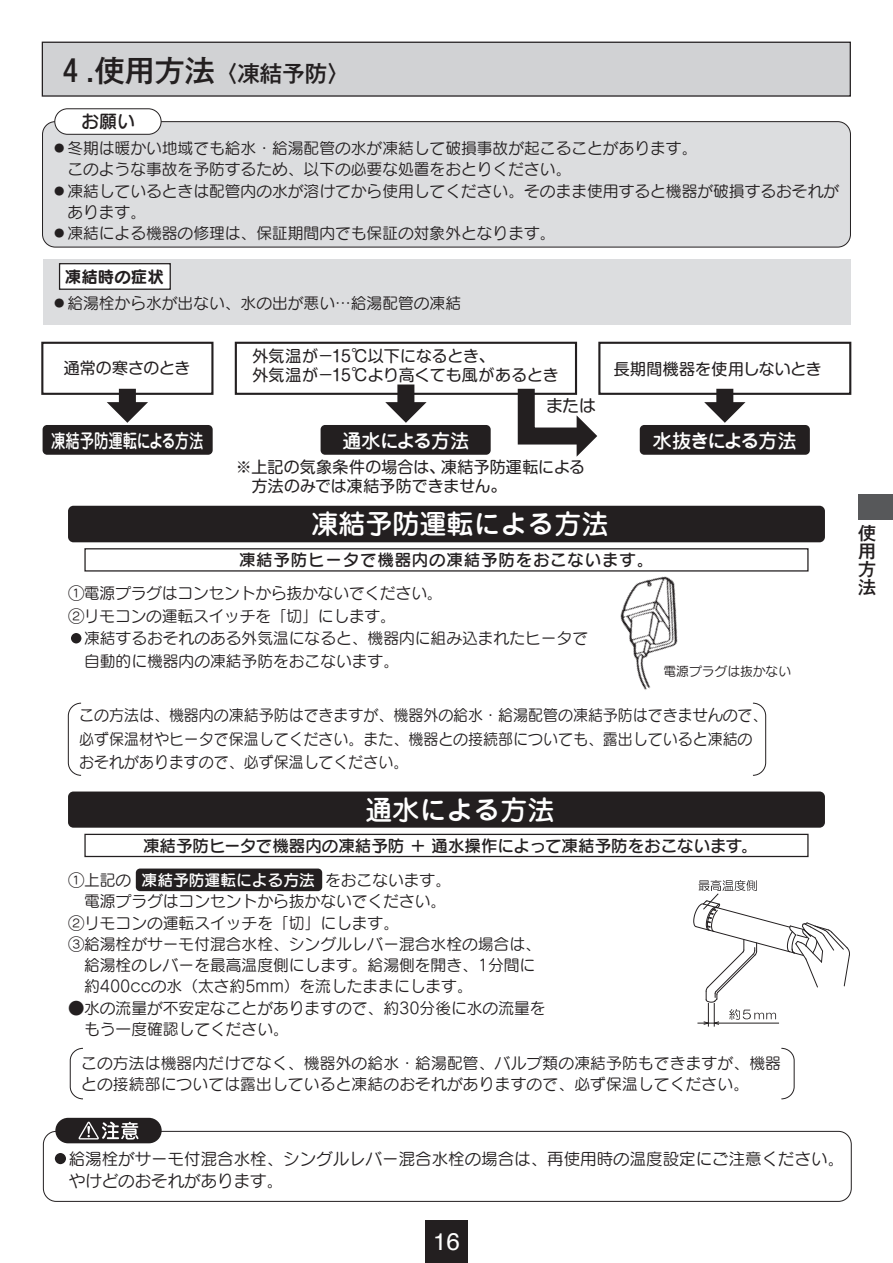
<style>
.page{position:relative;width:893px;height:1263px;background:#fff}
.page>*{position:absolute;margin:0;border:0;box-sizing:border-box;transform-origin:0 0}
.t1{font:500 30px "Gothic MB101";color:#231f20}
.t2{font:500 27px "Jun 34 Pro";color:#fff}
.t3{font:24.15px "Helvetica";color:#fff}
.t4{font:500 19.2px "Jun 34 Pro";letter-spacing:-.055em;color:#fff}
.t5{font:500 19.2px "Jun 34 Pro";color:#fff;scale:.75 1}
.t6{font:500 18px/18px "Gothic MB101";color:#231f20;text-align:justify}
.t7{font:18px "Seurat Pro DB";color:#231f20}
.t8{font:16.95px "Shin M Go Pr 6";color:#231f20}
.t9{font:16.5px/22.4px "Seurat Pro M";color:#231f20}
.t10{font:16.5px "Seurat Pro DB";color:#231f20}
.t11{font:16.5px "Seurat Pro DB";letter-spacing:.05em;color:#231f20}
.t12{font:16.5px "Seurat Pro B";color:#231f20}
.t13{font:15.9px/19.2px "Shin M Go Pr 6";letter-spacing:.01em;color:#231f20}
.t14{font:15.75px/21.3px "Seurat Pro M";color:#231f20}
.t15{font:15.75px/23.4px "Seurat Pro M";color:#231f20;scale:.95 1}
.t16{font:12.75px "Seurat Pro M";color:#231f20}
.s1{font-size:22.5px}
.s2{font-family:"Seurat Pro DB";color:#fff}
</style>
<div class="page">
<div style="left:43px;top:122px;width:807px;height:125px;background:#dcdddf;border-radius:13px"></div>
<div style="left:42px;top:121px;width:809px;height:126px;border:1px solid #231f20;border-radius:13px"></div>
<div style="left:42px;top:42px;width:808px;height:54px;background:#d1d2d4"></div>
<div style="left:42px;top:42px;width:809px;height:55px;border:1px solid #231f20"></div>
<img style="left:587px;top:571px;width:135px;height:119px">
<div style="left:67px;top:629px;width:19px;height:19px;border:4px solid #fff;border-radius:50%"></div>
<div style="left:43px;top:260px;width:808px;height:65px;background:#dcdddf"></div>
<div style="left:60px;top:264px;width:110px;height:25px;background:#fff"></div>
<div style="left:59px;top:263px;width:112px;height:27px;border:1px solid #231f20"></div>
<svg style="left:752px;top:703px;width:14px;height:73px"></svg>
<svg style="left:68px;top:703px;width:14px;height:73px"></svg>
<div style="left:43px;top:1131px;width:809px;height:71px;border:1px solid #231f20;border-radius:13px"></div>
<div style="left:51px;top:1149px;width:19px;height:19px;border:4px solid #fff;border-radius:50%"></div>
<div style="left:55px;top:1118px;width:107px;height:25px;background:#231f20;border-radius:13px"></div>
<svg style="left:78px;top:1121px;width:61px;height:18px"></svg>
<svg style="left:693px;top:880px;width:157px;height:146px"></svg>
<svg style="left:70px;top:1048px;width:13px;height:51px"></svg>
<svg style="left:781px;top:1048px;width:14px;height:51px"></svg>
<div style="left:55px;top:109px;width:106px;height:25px;background:#fff;border-radius:13px"></div>
<div style="left:54px;top:108px;width:108px;height:27px;border:1px solid #231f20;border-radius:13px"></div>
<div style="left:43px;top:425px;width:170px;height:30px;background:#231f20;border-radius:5px"></div>
<div style="left:321px;top:425px;width:170px;height:30px;background:#231f20;border-radius:5px"></div>
<div style="left:640px;top:425px;width:170px;height:30px;background:#231f20;border-radius:5px"></div>
<div style="left:41px;top:342px;width:172px;height:53px;border:2px solid #231f20"></div>
<div style="left:235px;top:342px;width:342px;height:53px;border:2px solid #231f20"></div>
<div style="left:598px;top:342px;width:253px;height:53px;border:2px solid #231f20"></div>
<div style="left:119px;top:389px;width:17px;height:16px;background:#231f20"></div>
<svg style="left:107px;top:402px;width:41px;height:21px"></svg>
<div style="left:397px;top:384px;width:17px;height:21px;background:#231f20"></div>
<svg style="left:385px;top:402px;width:42px;height:21px"></svg>
<svg style="left:509px;top:372px;width:88px;height:85px"></svg>
<div style="left:716px;top:389px;width:17px;height:16px;background:#231f20"></div>
<svg style="left:704px;top:402px;width:41px;height:21px"></svg>
<div style="left:68px;top:506px;width:757px;height:36px;background:#231f20;border-radius:5px"></div>
<div style="left:84px;top:548px;width:725px;height:23px;border:1px solid #231f20"></div>
<div style="left:68px;top:791px;width:757px;height:37px;background:#231f20;border-radius:5px"></div>
<div style="left:84px;top:834px;width:725px;height:23px;border:1px solid #231f20"></div>
<div style="left:136px;top:868px;width:186px;height:23px;background:#231f20;border-radius:4px"></div>
<div style="left:425px;top:1220px;width:43px;height:43px;background:#231f20"></div>
<div style="left:859px;top:494px;width:34px;height:26px;background:#57585a"></div>
<h1 class="t1" style="left:56px;top:50px;width:296px">４.使用方法<span class="s1">〈凍結予防〉</span></h1>
<p class="t7" style="left:81px;top:110px;width:55px">お願い</p>
<p class="t14" style="left:52px;top:137px;width:647px">●冬期は暖かい地域でも給水・給湯配管の水が凍結して破損事故が起こることがあります。　このような事故を予防するため、以下の必要な処置をおとりください。</p>
<p class="t14" style="left:52px;top:180px;width:789px">●凍結しているときは配管内の水が溶けてから使用してください。そのまま使用すると機器が破損するおそれが　あります。</p>
<p class="t14" style="left:52px;top:222px;width:506px">●凍結による機器の修理は、保証期間内でも保証の対象外となります。</p>
<p class="t12" style="left:65px;top:266px;width:100px">凍結時の症状</p>
<p class="t14" style="left:52px;top:292px;width:411px">●給湯栓から水が出ない、水の出が悪い…給湯配管の凍結</p>
<p class="t13" style="left:64px;top:358px;width:128px">通常の寒さのとき</p>
<p class="t13" style="left:252px;top:346px;width:308px">外気温が－15℃以下になるとき、<br>外気温が－15℃より高くても風があるとき</p>
<p class="t8" style="left:546px;top:392px;width:51px">または</p>
<p class="t5" style="left:51px;top:425px;width:205px">凍結予防運転による方法</p>
<p class="t4" style="left:342px;top:425px;width:128px">通水による方法</p>
<p class="t13" style="left:236px;top:456px;width:351px">※上記の気象条件の場合は、凍結予防運転による　方法のみでは凍結予防できません。</p>
<p class="t13" style="left:614px;top:358px;width:210px">長期間機器を使用しないとき</p>
<p class="t4" style="left:653px;top:425px;width:145px">水抜きによる方法</p>
<h2 class="t2" style="left:311px;top:503px;width:299px">凍結予防運転による方法</h2>
<p class="t11" style="left:239px;top:549px;width:416px">凍結予防ヒータで機器内の凍結予防をおこないます。</p>
<p class="t14" style="left:68px;top:581px;width:376px;line-height:22.5px">①電源プラグはコンセントから抜かないでください。<br>②リモコンの運転スイッチを「切」にします。</p>
<p class="t14" style="left:68px;top:626px;width:521px;line-height:22.5px">●凍結するおそれのある外気温になると、機器内に組み込まれたヒータで　自動的に機器内の凍結予防をおこないます。</p>
<p class="t16" style="left:663px;top:663px;width:129px">電源プラグは抜かない</p>
<p class="t15" style="left:79px;top:703px;width:726px">この方法は、機器内の凍結予防はできますが、機器外の給水・給湯配管の凍結予防はできませんので、必ず保温材やヒータで保温してください。また、機器との接続部についても、露出していると凍結のおそれがありますので、必ず保温してください。</p>
<h2 class="t2" style="left:365px;top:788px;width:191px">通水による方法</h2>
<p class="t10" style="left:143px;top:834px;width:616px">凍結予防ヒータで機器内の凍結予防 ＋ 通水操作によって凍結予防をおこないます。</p>
<p class="t14" style="left:68px;top:869px;width:474px">①上記の <span class="s2">凍結予防運転による方法</span> をおこないます。<br>　電源プラグはコンセントから抜かないでください。<br>②リモコンの運転スイッチを「切」にします。<br>③給湯栓がサーモ付混合水栓、シングルレバー混合水栓の場合は、　給湯栓のレバーを最高温度側にします。給湯側を開き、1分間に　約400CCの水（太さ約5MM）を流したままにします。</p>
<p class="t14" style="left:68px;top:996px;width:479px">●水の流量が不安定なことがありますので、約30分後に水の流量を　もう一度確認してください。</p>
<p class="t14" style="left:81px;top:1052px;width:701px">この方法は機器内だけでなく、機器外の給水・給湯配管、バルブ類の凍結予防もできますが、機器との接続部については露出していると凍結のおそれがありますので、必ず保温してください。</p>
<p class="t6" style="left:858px;top:523px;width:19px">使用方法</p>
<p class="t9" style="left:52px;top:1147px;width:794px">●給湯栓がサーモ付混合水栓、シングルレバー混合水栓の場合は、再使用時の温度設定にご注意ください。　やけどのおそれがあります。</p>
<h3 class="t3" style="left:433px;top:1223px;width:28px">16</h3>
</div>
